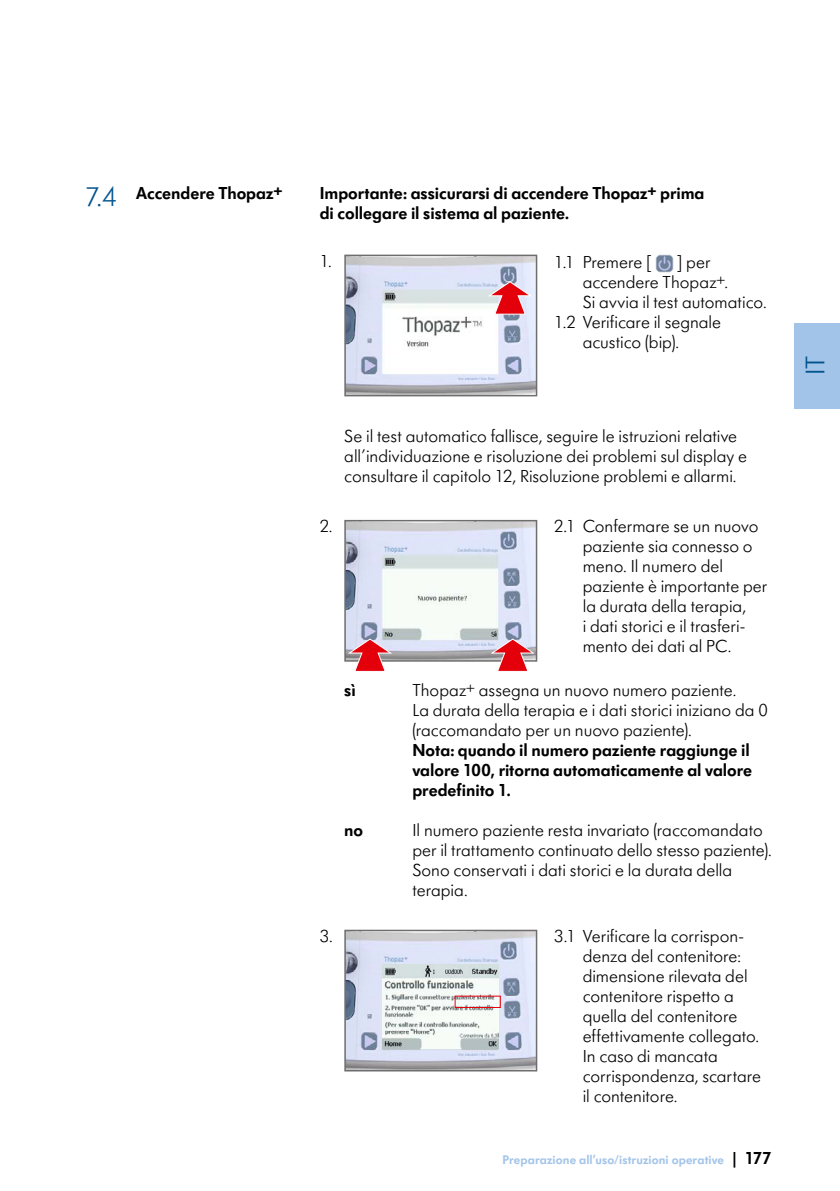
<style>
.page{position:relative;width:840px;height:1191px;background:#fff}
.page>*{position:absolute;margin:0;border:0;box-sizing:border-box;transform-origin:0 0}
.t1{font:300 28px "Futura SB Medela";color:#00548e}
.t2{font:300 18px/20px "Futura SB Medela";color:#000}
.t3{font:600 18px/20px "Futura SB Medela";color:#000}
.t4{font:600 13px "Futura SB Medela";letter-spacing:.01em;color:#a3c4e9}
.s1{font-size:18px;color:#000}
</style>
<div class="page">
<img style="left:347px;top:523px;width:187px;height:135px">
<div style="left:344px;top:520px;width:193px;height:141px;border:2px solid #6e6e6e"></div>
<svg style="left:346px;top:638px;width:45px;height:33px"></svg>
<svg style="left:488px;top:638px;width:46px;height:33px;background:#da7b84"></svg>
<img style="left:655px;top:255px;width:18px;height:17px">
<img style="left:347px;top:258px;width:187px;height:135px">
<div style="left:344px;top:255px;width:193px;height:141px;border:2px solid #6e6e6e"></div>
<svg style="left:486px;top:281px;width:45px;height:34px;background:#e28691"></svg>
<img style="left:347px;top:932px;width:187px;height:136px">
<div style="left:344px;top:929px;width:193px;height:142px;border:2px solid #6e6e6e"></div>
<img style="left:382px;top:964px;width:116px;height:84px">
<div style="left:454px;top:995px;width:46px;height:13px;border:1px solid #e3000b"></div>
<div style="left:794px;top:323px;width:45px;height:85px;background:#a3c4e9"></div>
<h1 class="t1" style="left:85px;top:180px;width:33px">7.4</h1>
<p class="t3" style="left:136px;top:183px;width:148px">Accendere Thopaz+</p>
<p class="t3" style="left:319px;top:183px;width:386px">Importante: assicurarsi di accendere Thopaz+ prima di collegare il sistema al paziente.</p>
<p class="t2" style="left:319px;top:250px;width:12px">1.</p>
<p class="t2" style="left:554px;top:252px;width:99px">1.1 Premere [</p>
<p class="t2" style="left:676px;top:252px;width:35px">] per</p>
<p class="t2" style="left:582px;top:272px;width:145px">accendere Thopaz+.</p>
<p class="t2" style="left:582px;top:292px;width:183px">Si avvia il test automatico.</p>
<p class="t2" style="left:554px;top:312px;width:168px">1.2 Verificare il segnale</p>
<p class="t2" style="left:582px;top:332px;width:96px">acustico (bip).</p>
<p class="t2" style="left:344px;top:426px;width:404px">Se il test automatico fallisce, seguire le istruzioni relative all’individuazione e risoluzione dei problemi sul display e consultare il capitolo 12, Risoluzione problemi e allarmi.</p>
<p class="t2" style="left:319px;top:516px;width:12px">2.</p>
<p class="t2" style="left:582px;top:516px;width:186px;text-indent:-28px">2.1 Confermare se un nuovo paziente sia connesso o meno. Il numero del paziente è importante per la durata della terapia,<br>i dati storici e il trasferi&shy;mento dei dati al PC.</p>
<p class="t3" style="left:344px;top:680px;width:13px">sì</p>
<p class="t2" style="left:412px;top:680px;width:357px">Thopaz+ assegna un nuovo numero paziente.<br>La durata della terapia e i dati storici iniziano da 0 (raccomandato per un nuovo paziente).</p>
<p class="t3" style="left:412px;top:740px;width:341px">Nota: quando il numero paziente raggiunge il valore 100, ritorna automaticamente al valore predefinito 1.</p>
<p class="t3" style="left:344px;top:820px;width:20px">no</p>
<p class="t2" style="left:412px;top:820px;width:359px">Il numero paziente resta invariato (raccomandato per il trattamento continuato dello stesso paziente).<br>Sono conservati i dati storici e la durata della terapia.</p>
<p class="t2" style="left:319px;top:925px;width:13px">3.</p>
<p class="t2" style="left:582px;top:925px;width:180px;text-indent:-28px">3.1 Verificare la corrispon&shy;denza del contenitore: dimensione rilevata del contenitore rispetto a quella del contenitore effettivamente collegato.<br>In caso di mancata corrispondenza, scartare il contenitore.</p>
<p class="t4" style="left:502px;top:1151px;width:270px">Preparazione all’uso/istruzioni operative <span class="s1">| 177</span></p>
<h1 class="t1" style="left:797px;top:375px;width:21px;rotate:-90deg">IT</h1>
</div>
